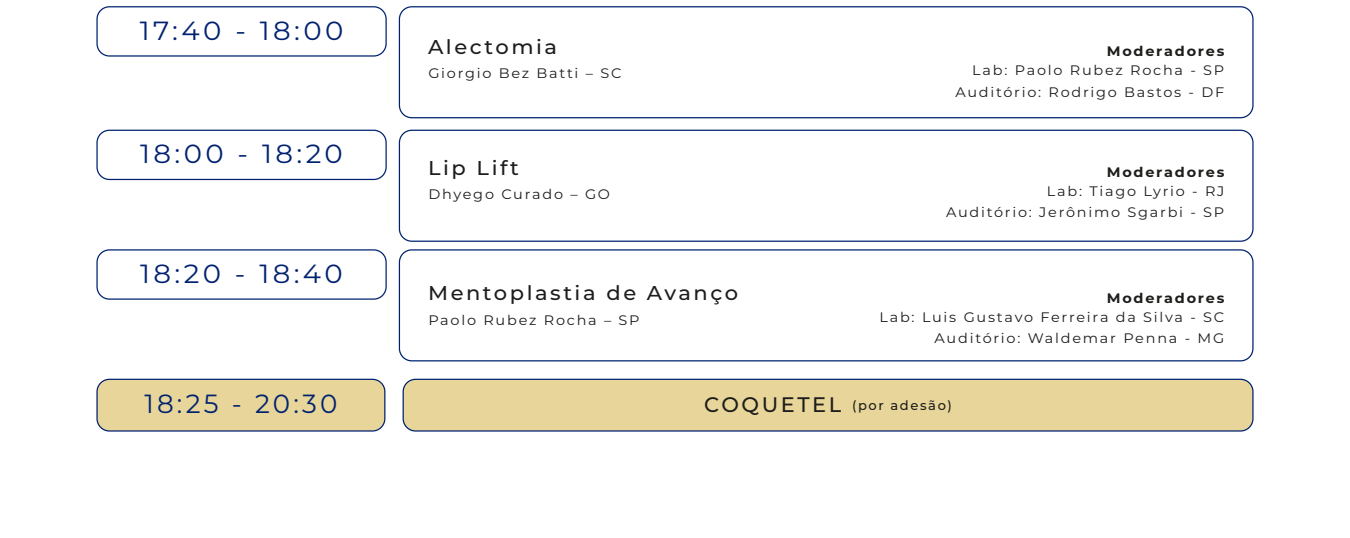
<style>
.page{position:relative;width:1350px;height:538px;background:#fff}
.page>*{position:absolute;margin:0;border:0;box-sizing:border-box;transform-origin:0 0}
.t1{font:26.25px "Montserrat";letter-spacing:.12em;color:#002270;scale:1.05 1}
.t2{font:26.25px "Montserrat";letter-spacing:.12em;color:#002270}
.t3{font:500 20px "Montserrat";letter-spacing:.12em;color:#1d1d1b;scale:1.05 1}
.t4{font:13.75px/21.2px "Montserrat";letter-spacing:.12em;color:#1d1d1b;text-align:right;scale:1.05 1}
.t5{font:700 13.75px "Montserrat";letter-spacing:.12em;color:#1d1d1b;scale:1.05 1}
.t6{font:500 13.12px "Montserrat";letter-spacing:.12em;color:#1d1d1b}
.s1{font-size:21px}
</style>
<div class="page">
<div style="left:96px;top:6px;width:291px;height:51px;border:1px solid #002270;border-radius:12px"></div>
<div style="left:399px;top:6px;width:855px;height:112px;border:1px solid #002270;border-radius:12px"></div>
<div style="left:96px;top:130px;width:291px;height:50px;border:1px solid #002270;border-radius:12px"></div>
<div style="left:399px;top:130px;width:855px;height:112px;border:1px solid #002270;border-radius:12px"></div>
<div style="left:96px;top:249px;width:291px;height:50px;border:1px solid #002270;border-radius:12px"></div>
<div style="left:399px;top:249px;width:855px;height:112px;border:1px solid #002270;border-radius:12px"></div>
<div style="left:97px;top:379px;width:288px;height:51px;background:#e8d599;border-radius:12px"></div>
<div style="left:96px;top:378px;width:289px;height:53px;border:1px solid #002270;border-radius:12px"></div>
<div style="left:403px;top:379px;width:850px;height:51px;background:#e8d599;border-radius:12px"></div>
<div style="left:403px;top:378px;width:851px;height:53px;border:1px solid #002270;border-radius:12px"></div>
<h1 class="t1" style="left:140px;top:12px;width:195px">17:40 - 18:00</h1>
<h1 class="t1" style="left:140px;top:136px;width:194px">18:00 - 18:20</h1>
<h1 class="t1" style="left:140px;top:255px;width:194px">18:20 - 18:40</h1>
<h2 class="t3" style="left:428px;top:33px;width:124px">Alectomia</h2>
<p class="t4" style="left:428px;top:62px;width:185px">Giorgio Bez Batti – SC</p>
<h2 class="t3" style="left:428px;top:153px;width:88px">Lip Lift</h2>
<p class="t4" style="left:428px;top:183px;width:175px">Dhyego Curado – GO</p>
<h2 class="t3" style="left:428px;top:279px;width:297px">Mentoplastia de Avanço</h2>
<p class="t4" style="left:428px;top:308px;width:203px">Paolo Rubez Rocha – SP</p>
<p class="t5" style="left:1107px;top:41px;width:113px">Moderadores</p>
<p class="t4" style="left:955px;top:59px;width:258px">Lab: Paolo Rubez Rocha - SP<br>Auditório: Rodrigo Bastos - DF</p>
<p class="t5" style="left:1107px;top:162px;width:113px">Moderadores</p>
<p class="t4" style="left:946px;top:180px;width:267px">Lab: Tiago Lyrio - RJ<br>Auditório: Jerônimo Sgarbi - SP</p>
<p class="t5" style="left:1107px;top:288px;width:113px">Moderadores</p>
<p class="t4" style="left:879px;top:305px;width:330px">Lab: Luis Gustavo Ferreira da Silva - SC<br>Auditório: Waldemar Penna - MG</p>
<h1 class="t2" style="left:144px;top:385px;width:195px">18:25 - 20:30</h1>
<p class="t6" style="left:704px;top:395px;width:249px"><span class="s1">COQUETEL</span> (por adesão)</p>
</div>
